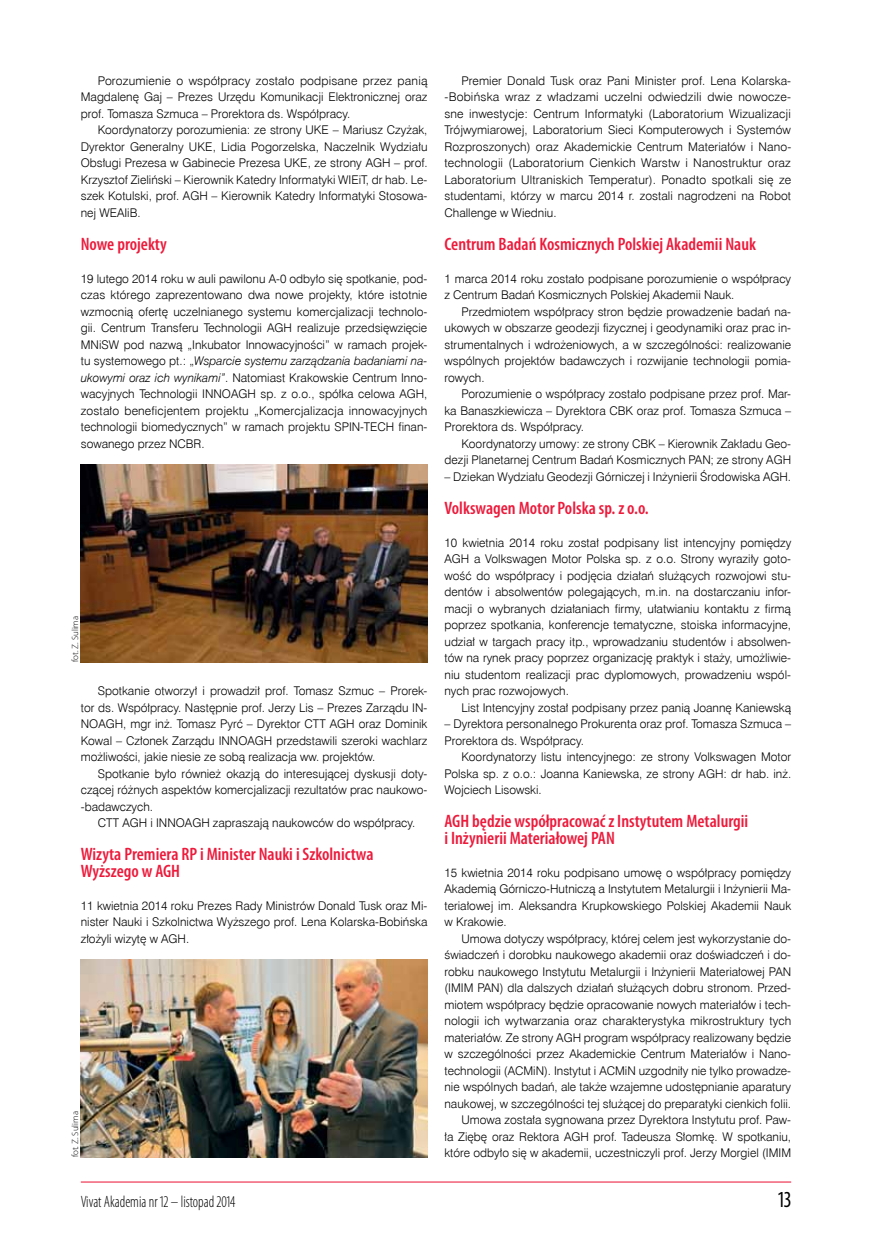
<style>
.page{position:relative;width:872px;height:1242px;background:#fff}
.page>*{position:absolute;margin:0;border:0;box-sizing:border-box;transform-origin:0 0}
.t1{font:condensed 23.1px "Myriad Pro";color:#000;scale:.91 1}
.t2{font:600 condensed 18px/16.5px "Myriad Pro";color:#ed1a3b}
.t3{font:300 condensed 16.5px "Myriad Pro";color:#000;scale:.91 1}
.t4{font:12px/16.5px "Swis 721 Lt EU";color:#000;text-align:justify}
.t5{font:300 9px "Myriad Pro";color:#000}
.s1{font-style:italic}
</style>
<div class="page">
<hr style="left:81px;top:1181px;width:710px;height:1px;background:#ed1a3b">
<img style="left:81px;top:464px;width:346px;height:198px">
<img style="left:81px;top:959px;width:346px;height:198px">
<p class="t4" style="left:81px;top:72px;width:348px;text-indent:17px">Porozumienie o współpracy zostało podpisane przez panią Magdalenę Gaj – Prezes Urzędu Komunikacji Elektronicznej oraz prof. Tomasza Szmuca – Prorektora ds. Współpracy.</p>
<p class="t4" style="left:81px;top:122px;width:348px;text-indent:17px">Koordynatorzy porozumienia: ze strony UKE – Mariusz Czyżak, Dyrektor Generalny UKE, Lidia Pogorzelska, Naczelnik Wydziału Obsługi Prezesa w Gabinecie Prezesa UKE, ze strony AGH – prof.<br>Krzysztof Zieliński – Kierownik Katedry Informatyki WIEiT, dr hab. Le&shy;szek Kotulski, prof. AGH – Kierownik Katedry Informatyki Stosowa&shy;nej WEAIiB.</p>
<h2 class="t2" style="left:81px;top:236px;width:88px">Nowe projekty</h2>
<p class="t4" style="left:81px;top:270px;width:348px">19 lutego 2014 roku w auli pawilonu A-0 odbyło się spotkanie, pod&shy;czas którego zaprezentowano dwa nowe projekty, które istotnie wzmocnią ofertę uczelnianego systemu komercjalizacji technolo&shy;gii. Centrum Transferu Technologii AGH realizuje przedsięwzięcie MNiSW pod nazwą „Inkubator Innowacyjności” w ramach projek&shy;tu systemowego pt.: „<span class="s1">Wsparcie systemu zarządzania badaniami na&shy;ukowymi oraz ich wynikami”</span>. Natomiast Krakowskie Centrum Inno&shy;wacyjnych Technologii INNOAGH sp. z o.o., spółka celowa AGH, zostało beneficjentem projektu „Komercjalizacja innowacyjnych technologii biomedycznych” w ramach projektu SPIN-TECH finan&shy;sowanego przez NCBR.</p>
<p class="t5" style="left:70px;top:662px;width:48px;rotate:-90deg">fot. Z. Sulima</p>
<p class="t4" style="left:81px;top:683px;width:348px;text-indent:17px">Spotkanie otworzył i prowadził prof. Tomasz Szmuc – Prorek&shy;tor ds. Współpracy. Następnie prof. Jerzy Lis – Prezes Zarządu IN-NOAGH, mgr inż. Tomasz Pyrć – Dyrektor CTT AGH oraz Dominik Kowal – Członek Zarządu INNOAGH przedstawili szeroki wachlarz możliwości, jakie niesie ze sobą realizacja ww. projektów.</p>
<p class="t4" style="left:81px;top:765px;width:348px;text-indent:17px">Spotkanie było również okazją do interesującej dyskusji doty&shy;czącej różnych aspektów komercjalizacji rezultatów prac naukowo--badawczych.</p>
<p class="t4" style="left:98px;top:815px;width:319px">CTT AGH i INNOAGH zapraszają naukowców do współpracy.</p>
<h2 class="t2" style="left:81px;top:846px;width:294px">Wizyta Premiera RP i Minister Nauki i Szkolnictwa<br>Wyższego w AGH</h2>
<p class="t4" style="left:81px;top:897px;width:348px">11 kwietnia 2014 roku Prezes Rady Ministrów Donald Tusk oraz Mi&shy;nister Nauki i Szkolnictwa Wyższego prof. Lena Kolarska-Bobińska złożyli wizytę w AGH.</p>
<p class="t5" style="left:70px;top:1157px;width:48px;rotate:-90deg">fot. Z. Sulima</p>
<p class="t4" style="left:444px;top:72px;width:348px;text-indent:17px">Premier Donald Tusk oraz Pani Minister prof. Lena Kolarska--Bobińska wraz z władzami uczelni odwiedzili dwie nowocze&shy;sne inwestycje: Centrum Informatyki (Laboratorium Wizualizacji Trójwymiarowej, Laboratorium Sieci Komputerowych i Systemów Rozproszonych) oraz Akademickie Centrum Materiałów i Nano&shy;technologii (Laboratorium Cienkich Warstw i Nanostruktur oraz Laboratorium Ultraniskich Temperatur). Ponadto spotkali się ze studentami, którzy w marcu 2014 r. zostali nagrodzeni na Robot Challenge w Wiedniu.</p>
<h2 class="t2" style="left:444px;top:236px;width:313px">Centrum Badań Kosmicznych Polskiej Akademii Nauk</h2>
<p class="t4" style="left:444px;top:270px;width:348px">1 marca 2014 roku zostało podpisane porozumienie o współpracy z Centrum Badań Kosmicznych Polskiej Akademii Nauk.</p>
<p class="t4" style="left:444px;top:303px;width:348px;text-indent:17px">Przedmiotem współpracy stron będzie prowadzenie badań na&shy;ukowych w obszarze geodezji fizycznej i geodynamiki oraz prac in&shy;strumentalnych i wdrożeniowych, a w szczególności: realizowanie wspólnych projektów badawczych i rozwijanie technologii pomia&shy;rowych.</p>
<p class="t4" style="left:444px;top:386px;width:348px;text-indent:17px">Porozumienie o współpracy zostało podpisane przez prof. Mar&shy;ka Banaszkiewicza – Dyrektora CBK oraz prof. Tomasza Szmuca – Prorektora ds. Współpracy.</p>
<p class="t4" style="left:444px;top:435px;width:348px;text-align:right">Koordynatorzy umowy: ze strony CBK – Kierownik Zakładu Geo&shy;dezji Planetarnej Centrum Badań Kosmicznych PAN; ze strony AGH</p>
<p class="t4" style="left:444px;top:468px;width:348px">– Dziekan Wydziału Geodezji Górniczej i Inżynierii Środowiska AGH.</p>
<h2 class="t2" style="left:444px;top:500px;width:206px">Volkswagen Motor Polska sp. z o.o.</h2>
<p class="t4" style="left:444px;top:534px;width:348px">10 kwietnia 2014 roku został podpisany list intencyjny pomiędzy AGH a Volkswagen Motor Polska sp. z o.o. Strony wyraziły goto&shy;wość do współpracy i podjęcia działań służących rozwojowi stu&shy;dentów i absolwentów polegających, m.in. na dostarczaniu infor&shy;macji o wybranych działaniach firmy, ułatwianiu kontaktu z firmą poprzez spotkania, konferencje tematyczne, stoiska informacyjne, udział w targach pracy itp., wprowadzaniu studentów i absolwen&shy;tów na rynek pracy poprzez organizację praktyk i staży, umożliwie&shy;niu studentom realizacji prac dyplomowych, prowadzeniu wspól&shy;nych prac rozwojowych.</p>
<p class="t4" style="left:461px;top:699px;width:331px">List Intencyjny został podpisany przez panią Joannę Kaniewską</p>
<p class="t4" style="left:444px;top:716px;width:348px">– Dyrektora personalnego Prokurenta oraz prof. Tomasza Szmuca –<br>Prorektora ds. Współpracy.</p>
<p class="t4" style="left:444px;top:749px;width:348px;text-indent:17px">Koordynatorzy listu intencyjnego: ze strony Volkswagen Motor Polska sp. z o.o.: Joanna Kaniewska, ze strony AGH: dr hab. inż.<br>Wojciech Lisowski.</p>
<h2 class="t2" style="left:444px;top:813px;width:305px">AGH będzie współpracować z Instytutem Metalurgii i Inżynierii Materiałowej PAN</h2>
<p class="t4" style="left:444px;top:864px;width:348px">15 kwietnia 2014 roku podpisano umowę o współpracy pomiędzy Akademią Górniczo-Hutniczą a Instytutem Metalurgii i Inżynierii Ma&shy;teriałowej im. Aleksandra Krupkowskiego Polskiej Akademii Nauk w Krakowie.</p>
<p class="t4" style="left:444px;top:930px;width:348px;text-align:right">Umowa dotyczy współpracy, której celem jest wykorzystanie do&shy;świadczeń i dorobku naukowego akademii oraz doświadczeń i do&shy;robku naukowego Instytutu Metalurgii i Inżynierii Materiałowej PAN (IMIM PAN) dla dalszych działań służących dobru stronom. Przed&shy;miotem współpracy będzie opracowanie nowych materiałów i tech&shy;nologii ich wytwarzania oraz charakterystyka mikrostruktury tych materiałów. Ze strony AGH program współpracy realizowany będzie w szczególności przez Akademickie Centrum Materiałów i Nano&shy;technologii (ACMiN). Instytut i ACMiN uzgodniły nie tylko prowadze&shy;nie wspólnych badań, ale także wzajemne udostępnianie aparatury naukowej, w szczególności tej służącej do preparatyki cienkich folii.<br>Umowa została sygnowana przez Dyrektora Instytutu prof. Paw-<br>ła Ziębę oraz Rektora AGH prof. Tadeusza Słomkę. W spotkaniu, które odbyło się w akademii, uczestniczyli prof. Jerzy Morgiel (IMIM</p>
<h3 class="t3" style="left:81px;top:1192px;width:171px">Vivat Akademia nr 12 – listopad 2014</h3>
<h1 class="t1" style="left:778px;top:1186px;width:15px">13</h1>
</div>
